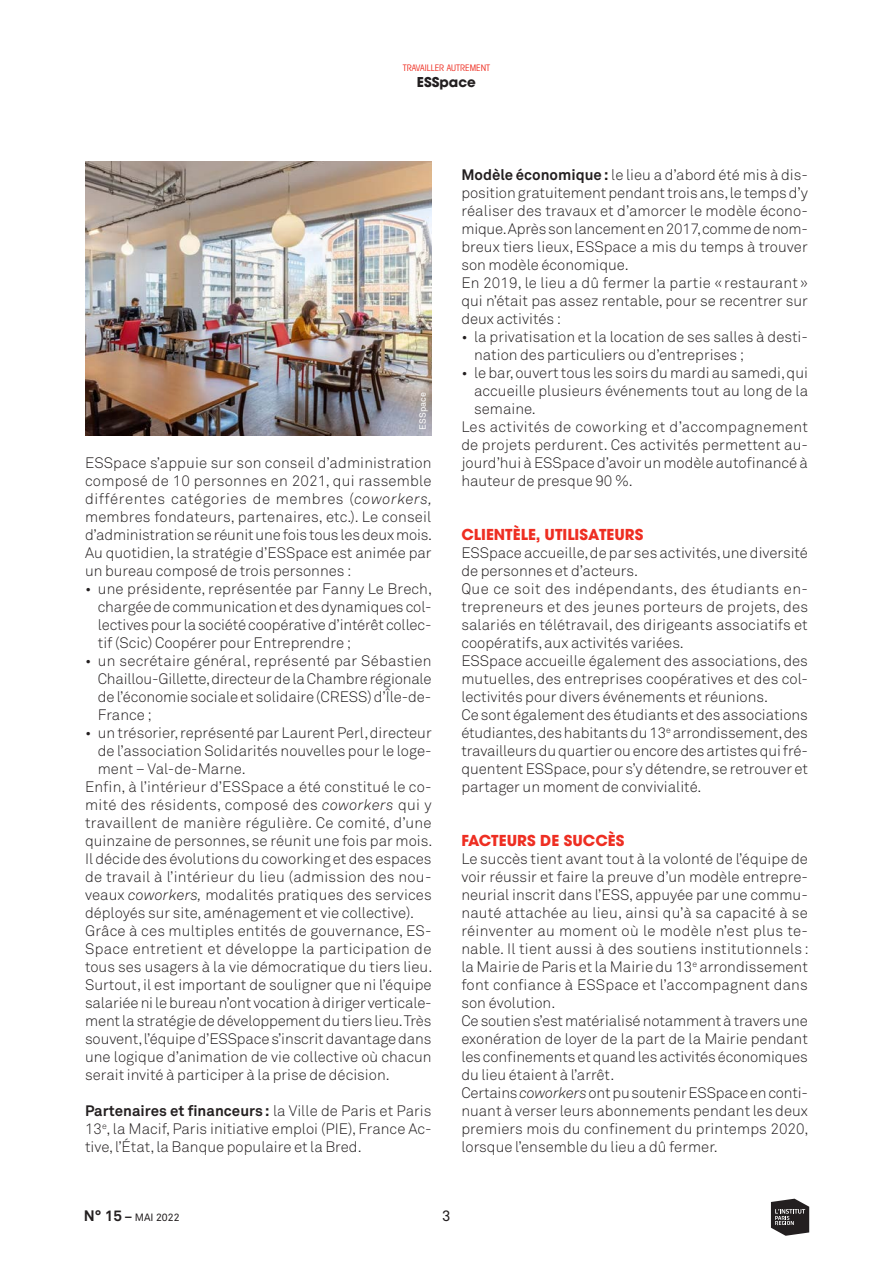
<style>
.page{position:relative;width:893px;height:1263px;background:#fff}
.page>*{position:absolute;margin:0;border:0;box-sizing:border-box;transform-origin:0 0}
._2-Texte_courant{font:15px/18px "Akkurat Light Pro";color:#231f20;text-align:justify}
._2-Inter1{font:700 15px "Avant Garde";color:#ee2e22}
.t1{font:15px "Akkurat Pro";color:#231f20}
.t2{font:700 13.5px "Avant Garde";color:#231f20}
.t3{font:10.5px "Akkurat Pro";color:#231f20}
.t4{font:condensed 9px "Avant Garde";color:#ee2e22}
._2-Texte_courant-2{font:9px "Akkurat Pro";color:#fff}
.s1{font-style:italic}
.s2{font-family:"Akkurat Pro";font-weight:700}
.s3{font-weight:700;font-size:15px}
.s4{font-weight:700;font-size:12px}
</style>
<div class="page">
<svg style="left:771px;top:1199px;width:38px;height:37px"></svg>
<img style="left:85px;top:162px;width:347px;height:273px">
<p class="t4" style="left:403px;top:62px;width:89px">TRAVAILLER AUTREMENT</p>
<p class="t2" style="left:417px;top:73px;width:61px">ESSpace</p>
<p class="_2-Texte_courant-2" style="left:417px;top:429px;width:39px;rotate:-90deg">ESSpace</p>
<p class="_2-Texte_courant" style="left:85px;top:454px;width:349px">ESSpace s’appuie sur son conseil d’administration composé de 10 personnes en 2021, qui rassemble différentes catégories de membres (<span class="s1">coworkers, </span>membres fondateurs, partenaires, etc.). Le conseil d’administration se réunit une fois tous les deux mois.</p>
<p class="_2-Texte_courant" style="left:85px;top:544px;width:348px">Au quotidien, la stratégie d’ESSpace est animée par un bureau composé de trois personnes :</p>
<p class="_2-Texte_courant" style="left:98px;top:580px;width:336px;text-indent:-13px">• une présidente, représentée par Fanny Le Brech, chargée de communication et des dynamiques col&shy;lectives pour la société coopérative d’intérêt collec&shy;tif (Scic) Coopérer pour Entreprendre ;</p>
<p class="_2-Texte_courant" style="left:98px;top:652px;width:335px;text-indent:-13px">• un secrétaire général, représenté par Sébastien Chaillou-Gillette, directeur de la Chambre régionale de l’économie sociale et solidaire (CRESS) d’Île-de-France ;</p>
<p class="_2-Texte_courant" style="left:98px;top:724px;width:335px;text-indent:-13px">• un trésorier, représenté par Laurent Perl, directeur de l’association Solidarités nouvelles pour le loge&shy;ment – Val-de-Marne.</p>
<p class="_2-Texte_courant" style="left:85px;top:778px;width:349px">Enfin, à l’intérieur d’ESSpace a été constitué le co&shy;mité des résidents, composé des <span class="s1">coworkers</span> qui y travaillent de manière régulière. Ce comité, d’une quinzaine de personnes, se réunit une fois par mois.<br>Il décide des évolutions du coworking et des espaces de travail à l’intérieur du lieu (admission des nou&shy;veaux <span class="s1">coworkers,</span> modalités pratiques des services déployés sur site, aménagement et vie collective).</p>
<p class="_2-Texte_courant" style="left:85px;top:922px;width:349px">Grâce à ces multiples entités de gouvernance, ES-Space entretient et développe la participation de tous ses usagers à la vie démocratique du tiers lieu.<br>Surtout, il est important de souligner que ni l’équipe salariée ni le bureau n’ont vocation à diriger verticale&shy;ment la stratégie de développement du tiers lieu. Très souvent, l’équipe d’ESSpace s’inscrit davantage dans une logique d’animation de vie collective où chacun serait invité à participer à la prise de décision.</p>
<p class="_2-Texte_courant" style="left:85px;top:1102px;width:348px"><span class="s2">Partenaires et financeurs :</span> la Ville de Paris et Paris 13<sup>e</sup>, la Macif, Paris initiative emploi (PIE), France Ac&shy;tive, l’État, la Banque populaire et la Bred.</p>
<p class="_2-Texte_courant" style="left:461px;top:166px;width:348px"><span class="s2">Modèle économique:</span> le lieu a d’abord été mis à dis&shy;position gratuitement pendant trois ans, le temps d’y réaliser des travaux et d’amorcer le modèle écono&shy;mique. Après son lancement en 2017, comme de nom&shy;breux tiers lieux, ESSpace a mis du temps à trouver son modèle économique.</p>
<p class="_2-Texte_courant" style="left:461px;top:274px;width:348px">En 2019, le lieu a dû fermer la partie « restaurant » qui n’était pas assez rentable, pour se recentrer sur deux activités :</p>
<p class="_2-Texte_courant" style="left:474px;top:328px;width:335px;text-indent:-13px">• la privatisation et la location de ses salles à desti&shy;nation des particuliers ou d’entreprises ;</p>
<p class="_2-Texte_courant" style="left:474px;top:364px;width:335px;text-indent:-13px">• le bar, ouvert tous les soirs du mardi au samedi, qui accueille plusieurs événements tout au long de la semaine.</p>
<p class="_2-Texte_courant" style="left:461px;top:418px;width:348px">Les activités de coworking et d’accompagnement de projets perdurent. Ces activités permettent au&shy;jourd’hui à ESSpace d’avoir un modèle autofinancé à hauteur de presque 90 %.</p>
<p class="_2-Inter1" style="left:461px;top:525px;width:183px">CLIENTÈLE, UTILISATEURS</p>
<p class="_2-Texte_courant" style="left:461px;top:544px;width:348px">ESSpace accueille, de par ses activités, une diversité de personnes et d’acteurs.</p>
<p class="_2-Texte_courant" style="left:461px;top:580px;width:348px">Que ce soit des indépendants, des étudiants en&shy;trepreneurs et des jeunes porteurs de projets, des salariés en télétravail, des dirigeants associatifs et coopératifs, aux activités variées.</p>
<p class="_2-Texte_courant" style="left:461px;top:652px;width:348px">ESSpace accueille également des associations, des mutuelles, des entreprises coopératives et des col&shy;lectivités pour divers événements et réunions.</p>
<p class="_2-Texte_courant" style="left:461px;top:706px;width:348px">Ce sont également des étudiants et des associations étudiantes, des habitants du 13<sup>e</sup> arrondissement, des travailleurs du quartier ou encore des artistes qui fré&shy;quentent ESSpace, pour s’y détendre, se retrouver et partager un moment de convivialité.</p>
<p class="_2-Inter1" style="left:461px;top:831px;width:165px">FACTEURS DE SUCCÈS</p>
<p class="_2-Texte_courant" style="left:461px;top:850px;width:349px">Le succès tient avant tout à la volonté de l’équipe de voir réussir et faire la preuve d’un modèle entrepre&shy;neurial inscrit dans l’ESS, appuyée par une commu&shy;nauté attachée au lieu, ainsi qu’à sa capacité à se réinventer au moment où le modèle n’est plus te&shy;nable. Il tient aussi à des soutiens institutionnels : la Mairie de Paris et la Mairie du 13<sup>e</sup> arrondissement font confiance à ESSpace et l’accompagnent dans son évolution.</p>
<p class="_2-Texte_courant" style="left:461px;top:1012px;width:348px">Ce soutien s’est matérialisé notamment à travers une exonération de loyer de la part de la Mairie pendant les confinements et quand les activités économiques du lieu étaient à l’arrêt.</p>
<p class="_2-Texte_courant" style="left:461px;top:1084px;width:349px">Certains <span class="s1">coworkers</span> ont pu soutenir ESSpace en conti&shy;nuant à verser leurs abonnements pendant les deux premiers mois du confinement du printemps 2020, lorsque l’ensemble du lieu a dû fermer.</p>
<p class="t3" style="left:84px;top:1211px;width:97px"><span class="s3">N° 15</span> <span class="s4">–</span> MAI 2022</p>
<p class="t1" style="left:442px;top:1207px;width:10px">3</p>
</div>
